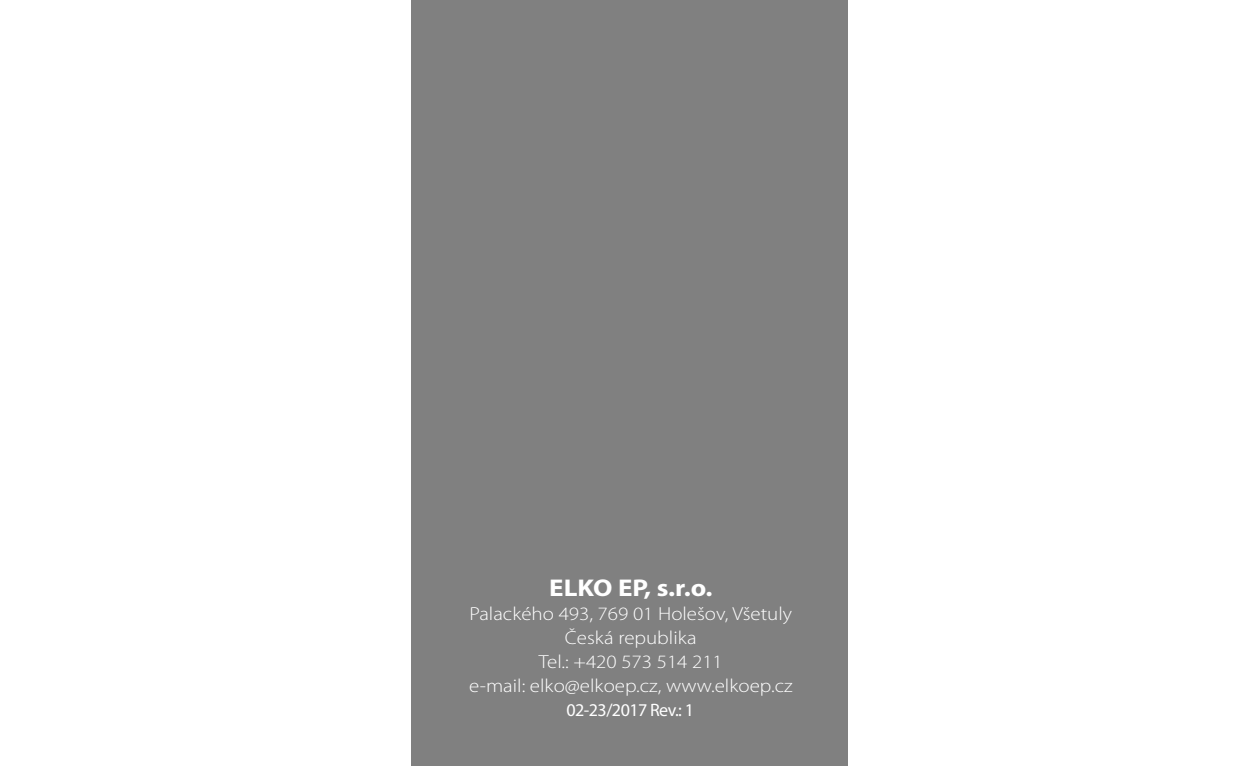
<style>
.page{position:relative;width:1259px;height:766px;background:#fff}
.page>*{position:absolute;margin:0;border:0;box-sizing:border-box;transform-origin:0 0}
.t1{font:700 24.3px "Myriad Pro";color:#fff;scale:1.11 1}
.t2{font:300 18.9px/24px "Myriad Pro";color:#fff;text-align:center;scale:1.11 1}
.t3{font:18px "Myriad Pro";letter-spacing:-.03em;color:#fff}
</style>
<div class="page">
<div style="left:411px;top:0;width:437px;height:765px;background:#808080"></div>
<p class="t1" style="left:549px;top:578px;width:148px">ELKO EP, s.r.o.</p>
<p class="t2" style="left:469px;top:603px;width:293px">Palackého 493, 769 01 Holešov, Všetuly<br>Česká republika<br>Tel.: +420 573 514 211<br>e-mail: elko@elkoep.cz, www.elkoep.cz</p>
<p class="t3" style="left:566px;top:702px;width:129px">02-23/2017 Rev.: 1</p>
</div>
